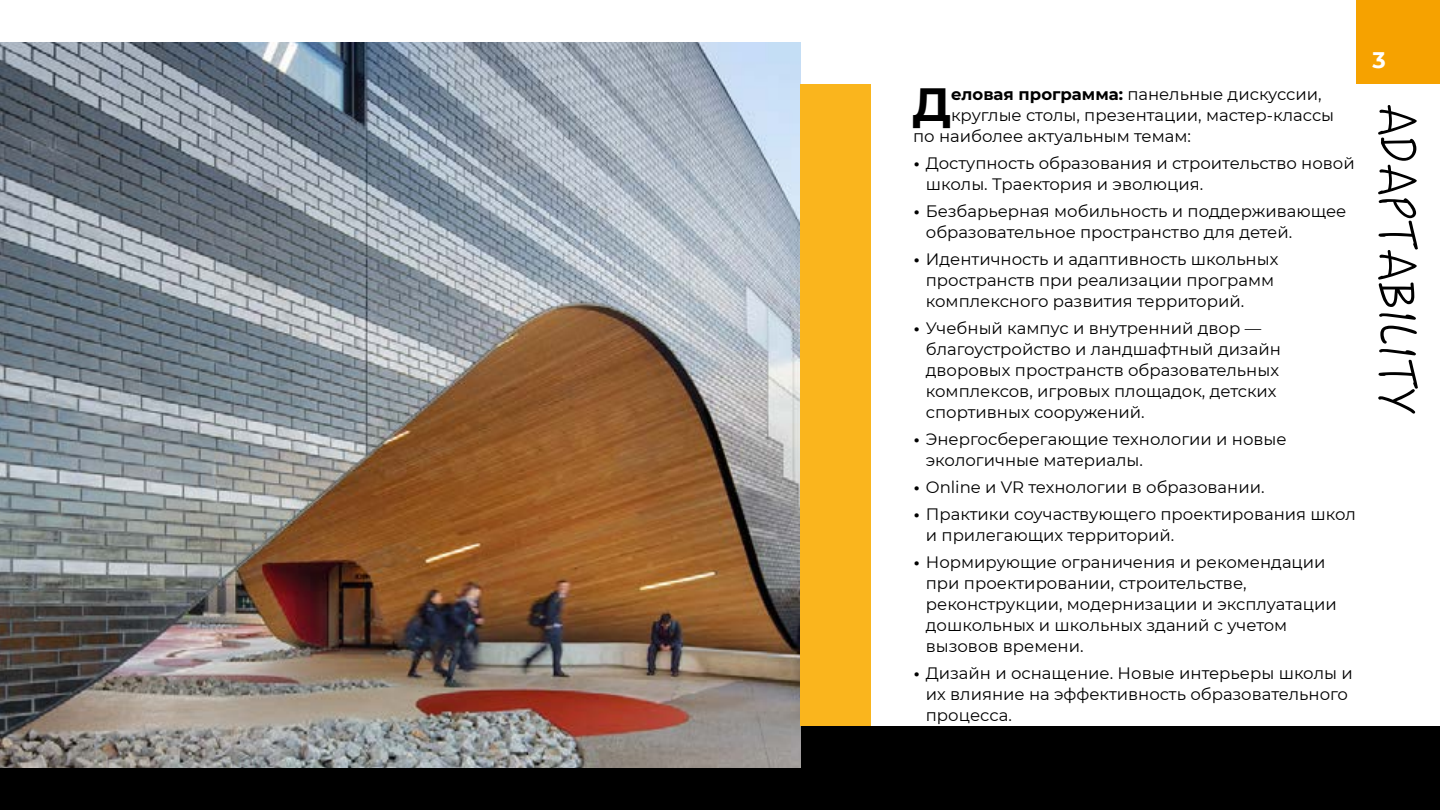
<style>
.page{position:relative;width:1440px;height:810px;background:#fff}
.page>*{position:absolute;margin:0;border:0;box-sizing:border-box;transform-origin:0 0}
.t1{font:700 46.5px "Montserrat";color:#000}
.t2{font:700 22.5px "Montserrat";color:#fff}
.t3{font:16.5px/21px "Montserrat";color:#000}
.s1{font-weight:700}
</style>
<div class="page">
<div style="left:1356px;top:0;width:84px;height:84px;background:#f6a200"></div>
<svg style="left:1378px;top:105px;width:40px;height:309px"></svg>
<div style="left:0;top:726px;width:1440px;height:84px;background:#000"></div>
<img style="left:0;top:42px;width:801px;height:726px">
<div style="left:801px;top:84px;width:70px;height:642px;background:#fab51d"></div>
<h1 class="t1" style="left:912px;top:71px;width:40px">Д</h1>
<p class="t3" style="left:951px;top:83px;width:372px"><span class="s1">еловая программа:</span> панельные дискуссии,</p>
<p class="t3" style="left:951px;top:104px;width:385px">круглые столы, презентации, мастер-классы</p>
<p class="t3" style="left:913px;top:125px;width:279px">по наиболее актуальным темам:</p>
<p class="t3" style="left:926px;top:152px;width:430px;text-indent:-12px"><span class="s1">•</span> Доступность образования и строительство новой школы. Траектория и эволюция.</p>
<p class="t3" style="left:926px;top:200px;width:422px;text-indent:-12px"><span class="s1">•</span> Безбарьерная мобильность и поддерживающее образовательное пространство для детей.</p>
<p class="t3" style="left:926px;top:248px;width:354px;text-indent:-12px"><span class="s1">•</span> Идентичность и адаптивность школьных пространств при реализации программ комплексного развития территорий.</p>
<p class="t3" style="left:926px;top:317px;width:356px;text-indent:-12px"><span class="s1">•</span> Учебный кампус и внутренний двор — благоустройство и ландшафтный дизайн дворовых пространств образовательных комплексов, игровых площадок, детских спортивных сооружений.</p>
<p class="t3" style="left:926px;top:428px;width:362px;text-indent:-12px"><span class="s1">•</span> Энергосберегающие технологии и новые экологичные материалы.</p>
<p class="t3" style="left:914px;top:476px;width:352px"><span class="s1">•</span> Online и VR технологии в образовании.</p>
<p class="t3" style="left:926px;top:503px;width:432px;text-indent:-12px"><span class="s1">•</span> Практики соучаствующего проектирования школ и прилегающих территорий.</p>
<p class="t3" style="left:926px;top:551px;width:412px;text-indent:-12px"><span class="s1">•</span> Нормирующие ограничения и рекомендации при проектировании, строительстве, реконструкции, модернизации и эксплуатации дошкольных и школьных зданий с учетом вызовов времени.</p>
<p class="t3" style="left:926px;top:662px;width:428px;text-indent:-12px"><span class="s1">•</span> Дизайн и оснащение. Новые интерьеры школы и их влияние на эффективность образовательного процесса.</p>
<h2 class="t2" style="left:1372px;top:43px;width:15px">3</h2>
</div>
